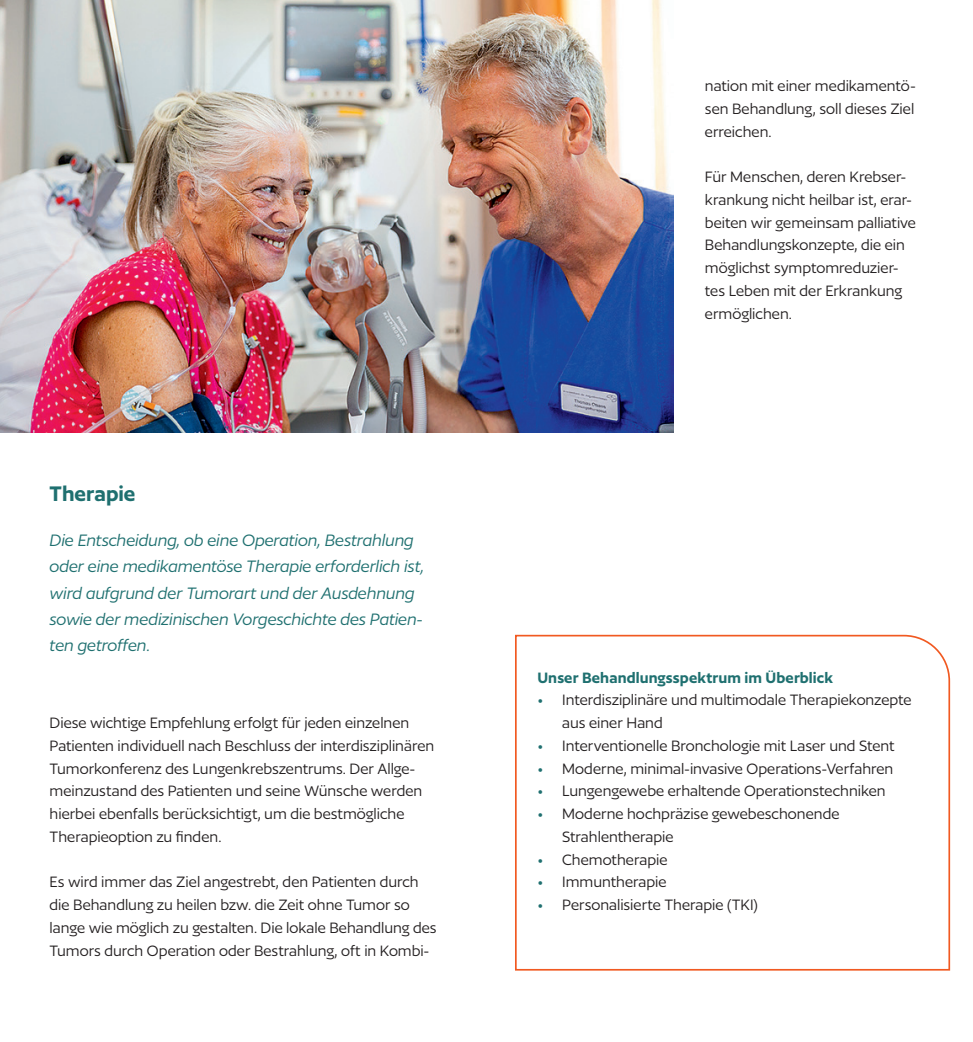
<style>
.page{position:relative;width:973px;height:1042px;background:#fff}
.page>*{position:absolute;margin:0;border:0;box-sizing:border-box;transform-origin:0 0}
.t1{font:600 24.5px "Author";color:#1f7070}
.t2{font:italic 19.25px/26.2px "Author";letter-spacing:-.005em;color:#1f7070}
.t3{font:17.5px/22.8px "Author";letter-spacing:-.005em;color:#231f20}
.t4{font:600 17.5px "Author";letter-spacing:.005em;color:#1f7070}
.s1{color:#1f7070}
</style>
<div class="page">
<svg style="left:515px;top:634px;width:435px;height:337px"></svg>
<img style="left:0;top:0;width:673px;height:432px">
<h1 class="t1" style="left:50px;top:480px;width:87px">Therapie</h1>
<p class="t2" style="left:50px;top:527px;width:376px">Die Entscheidung, ob eine Operation, Bestrahlung oder eine medikamentöse Therapie erforderlich ist, wird aufgrund der Tumorart und der Ausdehnung sowie der medizinischen Vorgeschichte des Patien&shy;ten getroffen.</p>
<p class="t3" style="left:50px;top:711px;width:386px">Diese wichtige Empfehlung erfolgt für jeden einzelnen Patienten individuell nach Beschluss der interdisziplinären Tumorkonferenz des Lungenkrebszentrums. Der Allge&shy;meinzustand des Patienten und seine Wünsche werden hierbei ebenfalls berücksichtigt, um die bestmögliche Therapieoption zu finden.</p>
<p class="t3" style="left:50px;top:871px;width:388px">Es wird immer das Ziel angestrebt, den Patienten durch die Behandlung zu heilen bzw. die Zeit ohne Tumor so lange wie möglich zu gestalten. Die lokale Behandlung des Tumors durch Operation oder Bestrahlung, oft in Kombi-</p>
<p class="t3" style="left:704px;top:74px;width:212px;text-align:justify">nation mit einer medikamentö&shy;sen Behandlung, soll dieses Ziel erreichen.</p>
<p class="t3" style="left:704px;top:165px;width:212px">Für Menschen, deren Krebser&shy;krankung nicht heilbar ist, erar&shy;beiten wir gemeinsam palliative<br>Behandlungskonzepte, die ein möglichst symptomreduzier&shy;tes Leben mit der Erkrankung ermöglichen.</p>
<p class="t4" style="left:537px;top:668px;width:297px">Unser Behandlungsspektrum im Überblick</p>
<p class="t3" style="left:562px;top:689px;width:351px;text-indent:-25px"><span class="s1">•</span> Interdisziplinäre und multimodale Therapiekonzepte aus einer Hand</p>
<p class="t3" style="left:537px;top:734px;width:359px"><span class="s1">•</span> Interventionelle Bronchologie mit Laser und Stent</p>
<p class="t3" style="left:537px;top:757px;width:357px"><span class="s1">•</span> Moderne, minimal-invasive Operations-Verfahren</p>
<p class="t3" style="left:537px;top:780px;width:350px"><span class="s1">•</span> Lungengewebe erhaltende Operationstechniken</p>
<p class="t3" style="left:562px;top:802px;width:279px;text-indent:-25px"><span class="s1">•</span> Moderne hochpräzise gewebeschonende<br>Strahlentherapie</p>
<p class="t3" style="left:537px;top:848px;width:132px"><span class="s1">•</span> Chemotherapie</p>
<p class="t3" style="left:537px;top:871px;width:131px"><span class="s1">•</span> Immuntherapie</p>
<p class="t3" style="left:537px;top:893px;width:222px"><span class="s1">•</span> Personalisierte Therapie (TKI)</p>
</div>
